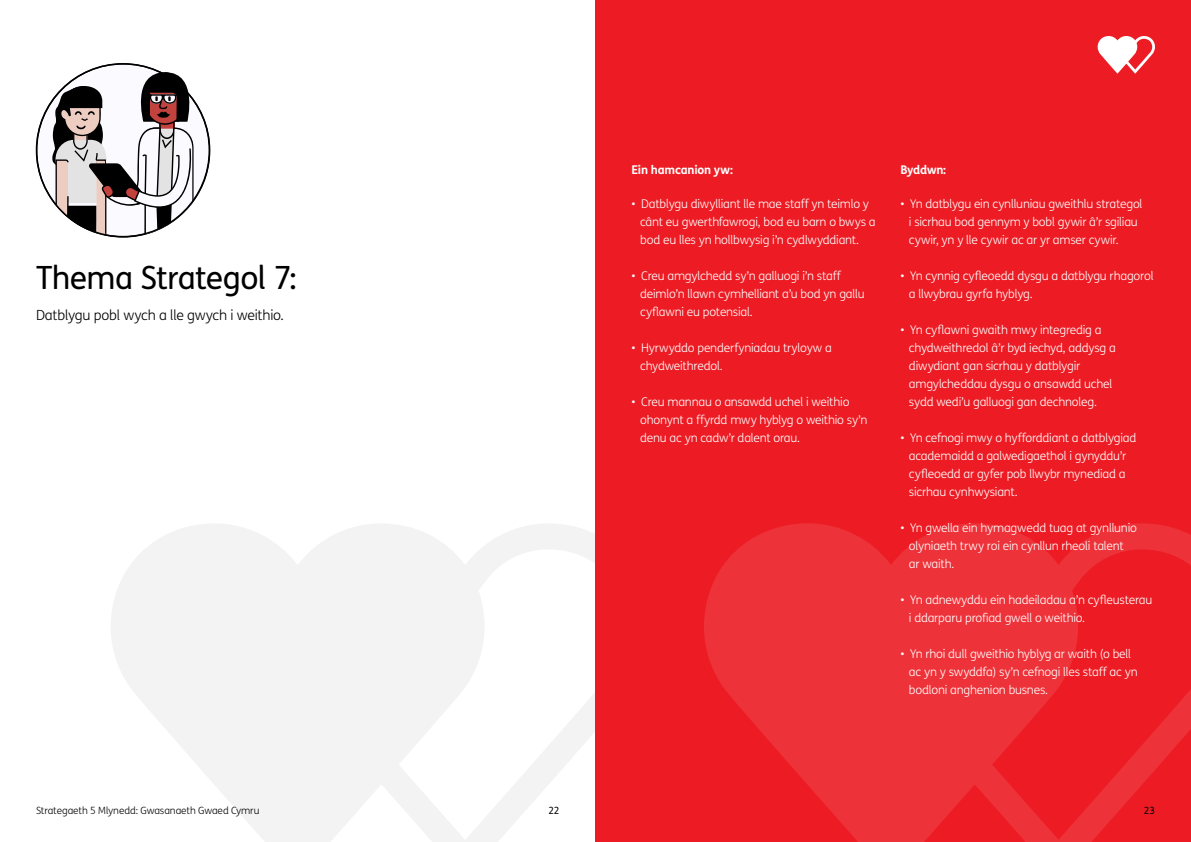
<style>
.page{position:relative;width:1191px;height:842px;background:#fff}
.page>*{position:absolute;margin:0;border:0;box-sizing:border-box;transform-origin:0 0}
.t1{font:32px "FS Me";letter-spacing:-.02em;color:#000}
.t2{font:300 14px "FS Me";letter-spacing:-.015em;color:#000}
.t3{font:300 12px/18px "FS Me";letter-spacing:-.02em;color:#fff}
.t4{font:700 12px "FS Me";letter-spacing:-.02em;color:#fff}
.t5{font:300 10px "FS Me";letter-spacing:-.01em;color:#020203}
.t6{font:10px "FS Me";color:#020203}
</style>
<div class="page">
<div style="left:595px;top:0;width:596px;height:842px;background:#ed1c24"></div>
<svg style="left:35px;top:63px;width:176px;height:175px"></svg>
<svg style="left:1097px;top:36px;width:58px;height:38px"></svg>
<svg style="left:111px;top:524px;width:484px;height:318px;fill:#f3f3f3"></svg>
<svg style="left:704px;top:523px;width:487px;height:319px;fill:#ee3239"></svg>
<h1 class="t1" style="left:36px;top:256px;width:262px">Thema Strategol 7:</h1>
<p class="t2" style="left:36px;top:305px;width:249px">Datblygu pobl wych a lle gwych i weithio.</p>
<p class="t4" style="left:631px;top:161px;width:103px">Ein hamcanion yw:</p>
<p class="t4" style="left:900px;top:161px;width:47px">Byddwn:</p>
<p class="t3" style="left:640px;top:194px;width:237px;text-indent:-9px">• Datblygu diwylliant lle mae staff yn teimlo y cânt eu gwerthfawrogi, bod eu barn o bwys a bod eu lles yn hollbwysig i’n cydlwyddiant.</p>
<p class="t3" style="left:640px;top:266px;width:226px;text-indent:-9px">• Creu amgylchedd sy’n galluogi i’n staff deimlo’n llawn cymhelliant a’u bod yn gallu cyflawni eu potensial.</p>
<p class="t3" style="left:640px;top:338px;width:193px;text-indent:-9px">• Hyrwyddo penderfyniadau tryloyw a chydweithredol.</p>
<p class="t3" style="left:640px;top:392px;width:229px;text-indent:-9px">• Creu mannau o ansawdd uchel i weithio ohonynt a ffyrdd mwy hyblyg o weithio sy’n denu ac yn cadw’r dalent orau.</p>
<p class="t3" style="left:909px;top:194px;width:235px;text-indent:-9px">• Yn datblygu ein cynlluniau gweithlu strategol i sicrhau bod gennym y bobl gywir â’r sgiliau cywir, yn y lle cywir ac ar yr amser cywir.</p>
<p class="t3" style="left:909px;top:266px;width:246px;text-indent:-9px">• Yn cynnig cyfleoedd dysgu a datblygu rhagorol a llwybrau gyrfa hyblyg.</p>
<p class="t3" style="left:909px;top:320px;width:208px;text-indent:-9px">• Yn cyflawni gwaith mwy integredig a chydweithredol â’r byd iechyd, addysg a diwydiant gan sicrhau y datblygir amgylcheddau dysgu o ansawdd uchel sydd wedi’u galluogi gan dechnoleg.</p>
<p class="t3" style="left:909px;top:428px;width:229px;text-indent:-9px">• Yn cefnogi mwy o hyfforddiant a datblygiad academaidd a galwedigaethol i gynyddu’r cyfleoedd ar gyfer pob llwybr mynediad a sicrhau cynhwysiant.</p>
<p class="t3" style="left:909px;top:518px;width:229px;text-indent:-9px">• Yn gwella ein hymagwedd tuag at gynllunio olyniaeth trwy roi ein cynllun rheoli talent ar waith.</p>
<p class="t3" style="left:909px;top:590px;width:245px;text-indent:-9px">• Yn adnewyddu ein hadeiladau a’n cyfleusterau i ddarparu profiad gwell o weithio.</p>
<p class="t3" style="left:909px;top:644px;width:230px;text-indent:-9px">• Yn rhoi dull gweithio hyblyg ar waith (o bell ac yn y swyddfa) sy’n cefnogi lles staff ac yn bodloni anghenion busnes.</p>
<p class="t5" style="left:36px;top:803px;width:225px">Strategaeth 5 Mlynedd: Gwasanaeth Gwaed Cymru</p>
<p class="t6" style="left:548px;top:803px;width:13px">22</p>
<p class="t6" style="left:1144px;top:803px;width:13px">23</p>
</div>
